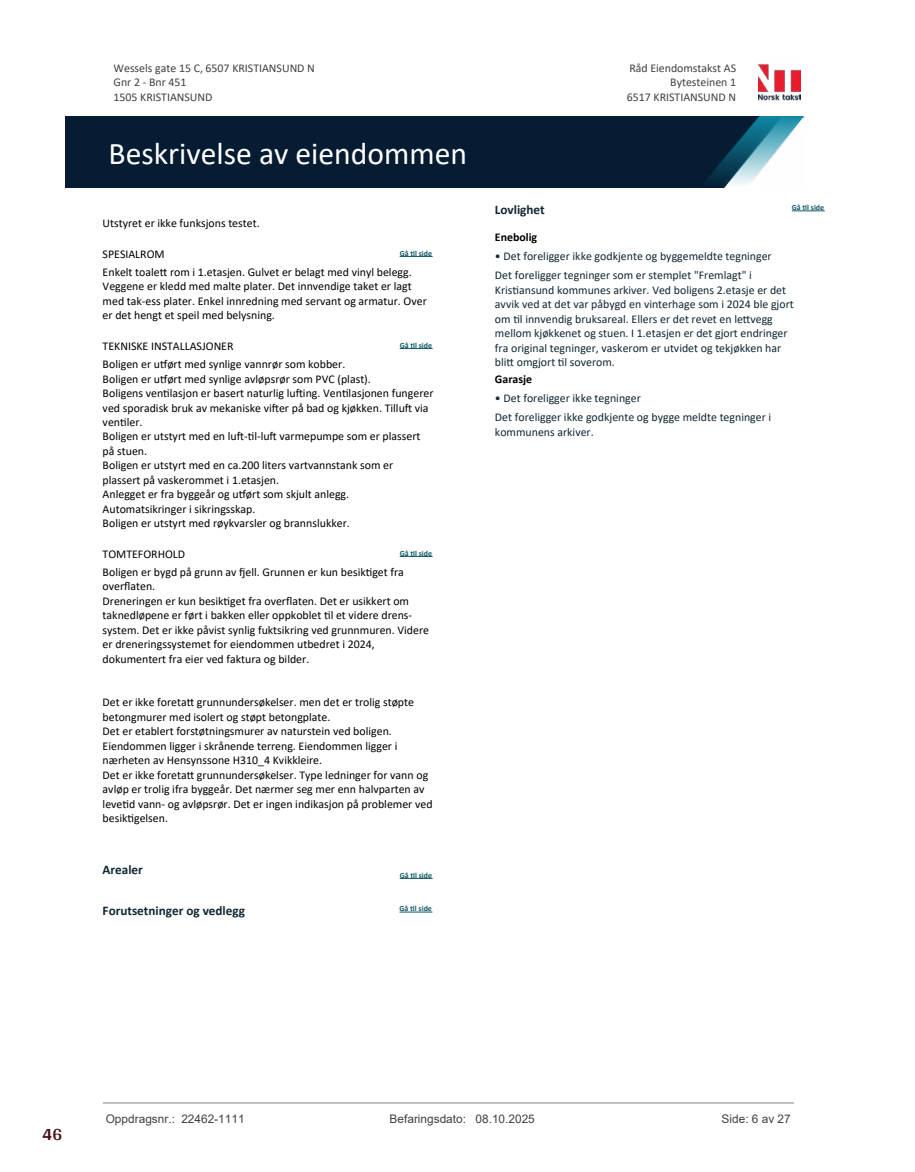
<style>
.page{position:relative;width:915px;height:1172px;background:#fff}
.page>*{position:absolute;margin:0;border:0;box-sizing:border-box;transform-origin:0 0}
.t1{font:31.65px "Calibri";color:#fff}
.t2{font:700 18px "Arya";color:#481317}
.t3{font:700 13.2px "Calibri";color:#102732}
.t4{font:11.85px/14.4px "Calibri";color:#000}
.t5{font:11.85px/14.4px "Calibri";color:#102732}
.t6{font:11.85px/14.5px "Calibri";color:#404040}
.t7{font:11.85px "Arial";color:#404040}
.t8{font:700 11.85px "Calibri";color:#000}
.t9{font:700 7.95px "Calibri";color:#115965}
</style>
<div class="page">
<hr style="left:399px;top:878px;width:33px;height:1px;background:#115965">
<hr style="left:399px;top:256px;width:33px;height:1px;background:#115965">
<hr style="left:399px;top:348px;width:33px;height:1px;background:#115965">
<hr style="left:399px;top:556px;width:33px;height:1px;background:#115965">
<hr style="left:399px;top:912px;width:33px;height:1px;background:#115965">
<hr style="left:791px;top:211px;width:33px;height:1px;background:#115965">
<img style="left:758px;top:63px;width:42px;height:38px">
<hr style="left:113px;top:117px;width:692px;height:1px;background:#c0c0c0">
<img style="left:65px;top:117px;width:738px;height:71px">
<hr style="left:103px;top:1102px;width:690px;height:1px;background:#c0c0c0">
<p class="t6" style="left:113px;top:60px;width:203px">Wessels gate 15 C, 6507 KRISTIANSUND N<br>Gnr 2 - Bnr 451<br>1505 KRISTIANSUND</p>
<p class="t6" style="left:629px;top:60px;width:108px">Råd Eiendomstakst AS</p>
<p class="t6" style="left:670px;top:75px;width:67px">Bytesteinen 1</p>
<p class="t6" style="left:626px;top:89px;width:111px">6517 KRISTIANSUND N</p>
<h1 class="t1" style="left:109px;top:131px;width:360px">Beskrivelse av eiendommen</h1>
<p class="t4" style="left:103px;top:216px;width:158px">Utstyret er ikke funksjons testet.</p>
<p class="t4" style="left:103px;top:246px;width:63px">SPESIALROM</p>
<p class="t9" style="left:399px;top:247px;width:34px">Gå 琀椀l side</p>
<p class="t4" style="left:103px;top:265px;width:325px">Enkelt toale琀琀 rom i 1.etasjen. Gulvet er belagt med vinyl belegg.<br>Veggene er kledd med malte plater. Det innvendige taket er lagt med tak-ess plater. Enkel innredning med servant og armatur. Over er det hengt et speil med belysning.</p>
<p class="t4" style="left:103px;top:338px;width:132px">TEKNISKE INSTALLASJONER</p>
<p class="t9" style="left:399px;top:339px;width:34px">Gå 琀椀l side</p>
<p class="t4" style="left:103px;top:357px;width:332px">Boligen er u琀昀ørt med synlige vannrør som kobber.<br>Boligen er u琀昀ørt med synlige avløpsrør som PVC (plast).<br>Boligens ven琀椀lasjon er basert naturlig lu昀琀ing. Ven琀椀lasjonen fungerer ved sporadisk bruk av mekaniske vi昀琀er på bad og kjøkken. Tillu昀琀 via ven琀椀ler.<br>Boligen er utstyrt med en lu昀琀-琀椀l-lu昀琀 varmepumpe som er plassert på stuen.<br>Boligen er utstyrt med en ca.200 liters vartvannstank som er plassert på vaskerommet i 1.etasjen.<br>Anlegget er fra byggeår og u琀昀ørt som skjult anlegg.<br>Automatsikringer i sikringsskap.<br>Boligen er utstyrt med røykvarsler og brannslukker.</p>
<p class="t4" style="left:103px;top:546px;width:84px">TOMTEFORHOLD</p>
<p class="t9" style="left:399px;top:547px;width:34px">Gå 琀椀l side</p>
<p class="t4" style="left:103px;top:564px;width:328px">Boligen er bygd på grunn av 昀樀ell. Grunnen er kun besik琀椀get fra<br>over昀氀aten.<br>Dreneringen er kun besik琀椀get fra over昀氀aten. Det er usikkert om taknedløpene er ført i bakken eller oppkoblet 琀椀l et videre drens&shy;system. Det er ikke påvist synlig fuktsikring ved grunnmuren. Videre er dreneringssystemet for eiendommen utbedret i 2024, dokumentert fra eier ved faktura og bilder.</p>
<p class="t4" style="left:103px;top:695px;width:331px">Det er ikke foreta琀琀 grunnundersøkelser. men det er trolig støpte betongmurer med isolert og støpt betongplate.<br>Det er etablert forstøtningsmurer av naturstein ved boligen.<br>Eiendommen ligger i skrånende terreng. Eiendommen ligger i nærheten av Hensynssone H310_4 Kvikkleire.<br>Det er ikke foreta琀琀 grunnundersøkelser. Type ledninger for vann og avløp er trolig ifra byggeår. Det nærmer seg mer enn halvparten av leve琀椀d vann- og avløpsrør. Det er ingen indikasjon på problemer ved besik琀椀gelsen.</p>
<p class="t3" style="left:103px;top:860px;width:42px">Arealer</p>
<p class="t9" style="left:399px;top:869px;width:34px">Gå 琀椀l side</p>
<p class="t3" style="left:103px;top:901px;width:144px">Forutsetninger og vedlegg</p>
<p class="t9" style="left:399px;top:903px;width:34px">Gå 琀椀l side</p>
<p class="t9" style="left:791px;top:202px;width:34px">Gå 琀椀l side</p>
<p class="t3" style="left:495px;top:200px;width:51px">Lovlighet</p>
<p class="t8" style="left:495px;top:229px;width:44px">Enebolig</p>
<p class="t5" style="left:495px;top:247px;width:278px;line-height:18.9px">• Det foreligger ikke godkjente og byggemeldte tegninger<br>Det foreligger tegninger som er stemplet "Fremlagt" i</p>
<p class="t5" style="left:495px;top:282px;width:300px">Kris琀椀ansund kommunes arkiver. Ved boligens 2.etasje er det avvik ved at det var påbygd en vinterhage som i 2024 ble gjort om 琀椀l innvendig bruksareal. Ellers er det revet en le琀琀vegg mellom kjøkkenet og stuen. I 1.etasjen er det gjort endringer fra original tegninger, vaskerom er utvidet og tekjøkken har bli琀琀 omgjort 琀椀l soverom.</p>
<p class="t8" style="left:495px;top:371px;width:39px">Garasje</p>
<p class="t5" style="left:495px;top:388px;width:278px;line-height:18.9px">• Det foreligger ikke tegninger<br>Det foreligger ikke godkjente og bygge meldte tegninger i</p>
<p class="t5" style="left:495px;top:424px;width:100px">kommunens arkiver.</p>
<h2 class="t2" style="left:43px;top:1123px;width:21px">46</h2>
<p class="t7" style="left:106px;top:1111px;width:140px">Oppdragsnr.: 22462-1111</p>
<p class="t7" style="left:389px;top:1111px;width:147px">Befaringsdato: 08.10.2025</p>
<p class="t7" style="left:721px;top:1111px;width:71px">Side: 6 av 27</p>
</div>
